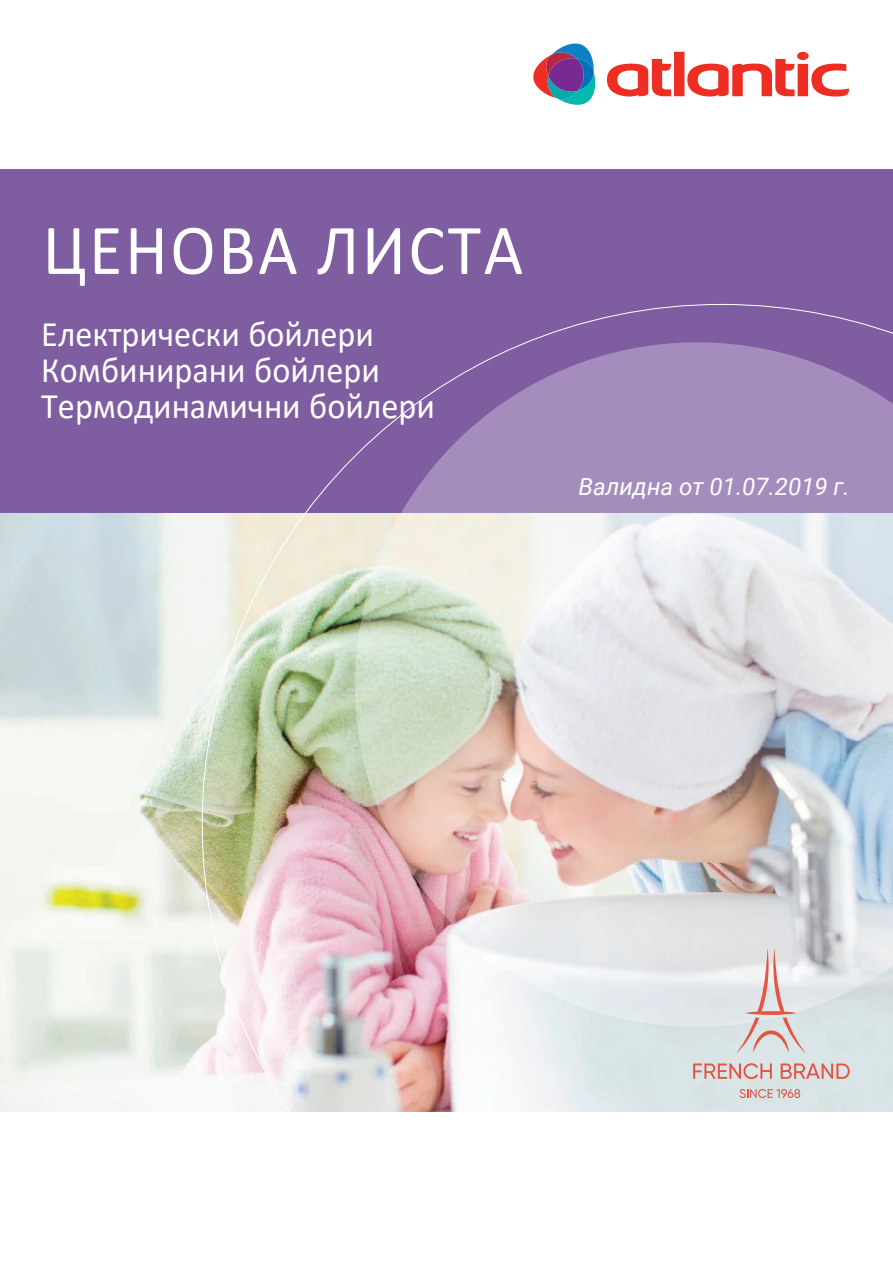
<style>
.page{position:relative;width:893px;height:1263px;background:#fff}
.page>*{position:absolute;margin:0;border:0;box-sizing:border-box;transform-origin:0 0}
.t1{font:72px "Calibri";letter-spacing:.04em;color:#fff;scale:.95 1}
.t2{font:36px/36px "Calibri";color:#fff;scale:.95 1}
.t3{font:italic 24px "Roboto";color:#fff}
</style>
<div class="page">
<div style="left:0;top:169px;width:893px;height:346px;background:#7e5da1"></div>
<img style="left:0;top:513px;width:202px;height:598px">
<img style="left:202px;top:304px;width:691px;height:808px">
<svg style="left:355px;top:342px;width:538px;height:685px"></svg>
<svg style="left:533px;top:43px;width:63px;height:62px"></svg>
<svg style="left:607px;top:52px;width:242px;height:45px"></svg>
<svg style="left:736px;top:948px;width:70px;height:105px;background:#e1d6d6"></svg>
<svg style="left:693px;top:1063px;width:79px;height:16px"></svg>
<svg style="left:781px;top:1063px;width:69px;height:16px"></svg>
<svg style="left:739px;top:1089px;width:61px;height:9px"></svg>
<h1 class="t1" style="left:43px;top:200px;width:507px">ЦЕНОВА ЛИСТА</h1>
<p class="t2" style="left:41px;top:315px;width:416px">Електрически бойлери<br>Комбинирани бойлери<br>Термодинамични бойлери</p>
<p class="t3" style="left:578px;top:470px;width:273px">Валидна от 01.07.2019 г.</p>
</div>
